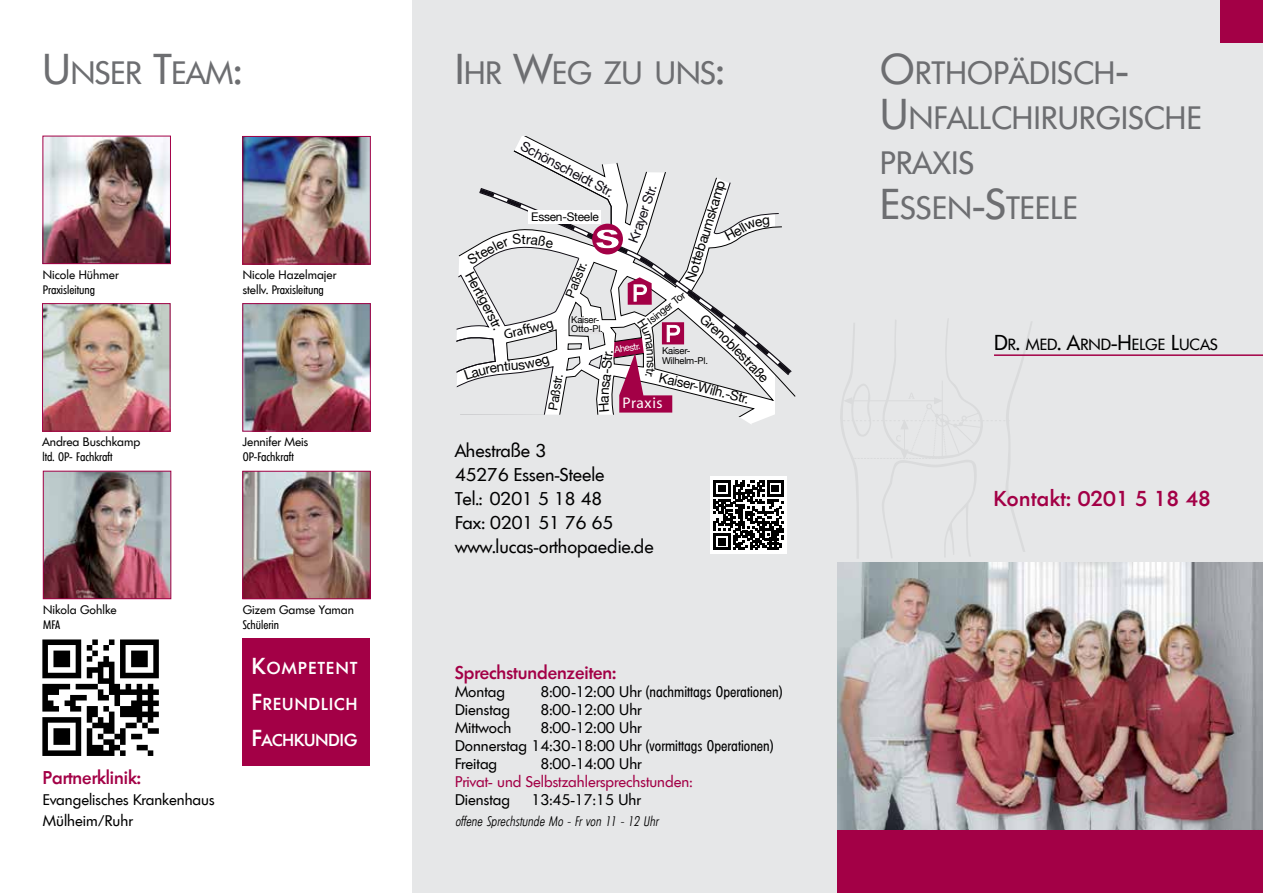
<style>
.page{position:relative;width:1263px;height:893px;background:#fff}
.page>*{position:absolute;margin:0;border:0;box-sizing:border-box;transform-origin:0 0}
.t1{font:31.5px/45px "Limerick";letter-spacing:.015em;color:#6d6e71}
.t2{font:500 21px "Limerick";letter-spacing:.025em;color:#a30046}
.t3{font:18px/24px "Limerick";color:#000}
.t4{font:500 18px "Limerick";color:#a30046}
.t5{font:500 16.8px/36px "Limerick";letter-spacing:.07em;color:#fff;text-align:justify}
.t6{font:15.75px "Limerick";color:#000}
.t7{font:15.45px "Myriad";letter-spacing:.04em;color:#fff}
.t8{font:15px/18px "Limerick";color:#000}
.t9{font:condensed 15px "Limerick";color:#000}
.t10{font:15px "Limerick";color:#a30046}
.t11{font:13.65px "Myriad";color:#000}
.t12{font:13.65px "Helvetica Neue";color:#100d15}
.t13{font:13.65px "Helvetica Neue";color:#000}
.t14{font:italic 300 condensed 13.5px "Limerick";color:#000}
.t15{font:13.35px "Helvetica Neue";color:#000}
.t16{font:12.6px "Helvetica Neue";color:#000}
.t17{font:12px/15px "Limerick";color:#000}
.t18{font:condensed 12px "Limerick";color:#000}
.t19{font:12px "Helvetica Neue";letter-spacing:-.02em;color:#000}
.t20{font:10.2px "Helvetica Neue";color:#000}
.t21{font:9.45px/9.4px "Helvetica Neue";letter-spacing:-.02em;color:#000}
.t22{font:9.45px "Helvetica Neue";color:#fff}
.s1{font-size:42px}
.s2{font-stretch:condensed}
.s3{font-size:22.5px}
.s4{font-stretch:normal}
.s5{font-size:21px}
</style>
<div class="page">
<div style="left:412px;top:431px;width:426px;height:462px;background:#e6e7e8"></div>
<div style="left:412px;top:0;width:426px;height:136px;background:#e6e7e8"></div>
<div style="left:838px;top:0;width:425px;height:893px;background:#e6e7e8"></div>
<div style="left:838px;top:828px;width:425px;height:65px;background:#a30046"></div>
<div style="left:1220px;top:0;width:43px;height:43px;background:#a30046"></div>
<svg style="left:840px;top:320px;width:192px;height:238px"></svg>
<hr style="left:851px;top:400px;width:84px;height:1px;background:#dadbdc">
<div style="left:412px;top:136px;width:43px;height:307px;background:#e6e7e8"></div>
<div style="left:775px;top:136px;width:63px;height:307px;background:#e6e7e8"></div>
<div style="left:242px;top:639px;width:128px;height:127px;background:#a30046"></div>
<img style="left:45px;top:138px;width:124px;height:124px">
<div style="left:43px;top:136px;width:128px;height:128px;border:1px solid #a30046"></div>
<img style="left:244px;top:305px;width:125px;height:125px">
<div style="left:242px;top:303px;width:129px;height:129px;border:1px solid #a30046"></div>
<img style="left:244px;top:473px;width:125px;height:124px">
<div style="left:242px;top:471px;width:129px;height:128px;border:1px solid #a30046"></div>
<img style="left:244px;top:138px;width:125px;height:124px">
<div style="left:242px;top:136px;width:129px;height:128px;border:1px solid #a30046"></div>
<img style="left:44px;top:305px;width:124px;height:125px">
<div style="left:42px;top:303px;width:128px;height:129px;border:1px solid #a30046"></div>
<img style="left:45px;top:473px;width:124px;height:124px">
<div style="left:43px;top:471px;width:128px;height:128px;border:1px solid #a30046"></div>
<div style="left:710px;top:476px;width:77px;height:77px;background:#fff"></div>
<svg style="left:714px;top:480px;width:70px;height:70px"></svg>
<svg style="left:42px;top:639px;width:117px;height:117px"></svg>
<img style="left:838px;top:563px;width:425px;height:266px">
<hr style="left:994px;top:354px;width:269px;height:2px;background:#a30046">
<svg style="left:455px;top:136px;width:341px;height:295px"></svg>
<h1 class="t1" style="left:43px;top:50px;width:200px"><span class="s1">U</span>NSER <span class="s1">T</span>EAM<span class="s1">:</span></h1>
<p class="t17" style="left:43px;top:267px;width:77px">Nicole Hühmer</p>
<p class="t18" style="left:43px;top:282px;width:54px">Praxisleitung</p>
<p class="t17" style="left:43px;top:434px;width:99px">Andrea Buschkamp</p>
<p class="t18" style="left:43px;top:450px;width:72px">ltd. OP- Fachkraft</p>
<p class="t17" style="left:243px;top:267px;width:95px">Nicole Hazelmajer stellv. <span class="s2">Praxisleitung</span></p>
<p class="t17" style="left:243px;top:434px;width:67px">Jennifer Meis</p>
<p class="t18" style="left:243px;top:450px;width:53px">OP-Fachkraft</p>
<p class="t17" style="left:43px;top:602px;width:75px">Nikola Gohlke</p>
<p class="t18" style="left:43px;top:617px;width:18px">MFA</p>
<p class="t4" style="left:43px;top:766px;width:99px">Partnerklinik:</p>
<p class="t8" style="left:43px;top:789px;width:173px;line-height:21px">Evangelisches Krankenhaus<br>Mülheim/Ruhr</p>
<p class="t17" style="left:243px;top:602px;width:113px">Gizem Gamse Yaman</p>
<p class="t18" style="left:243px;top:618px;width:38px">Schülerin</p>
<p class="t5" style="left:252px;top:650px;width:107px"><span class="s3">K</span>OMPETENT <span class="s3">F</span>REUNDLICH <span class="s3">F</span>ACHKUNDIG</p>
<h1 class="t1" style="left:455px;top:50px;width:270px"><span class="s1">I</span> HR <span class="s1">W</span>EG ZU UNS<span class="s1">:</span></h1>
<p class="t12" style="left:571px;top:162px;width:31px;rotate:28deg">heidt</p>
<p class="t19" style="left:531px;top:209px;width:69px">Essen-Steele</p>
<p class="t13" style="left:476px;top:269px;width:29px;rotate:61deg">Herti</p>
<p class="t16" style="left:562px;top:294px;width:39px;rotate:-68deg">Paßstr.</p>
<p class="t11" style="left:503px;top:328px;width:38px;rotate:-13deg">Graffw</p>
<p class="t21" style="left:571px;top:315px;width:33px">Kaiser-<br>Otto-Pl.</p>
<p class="t16" style="left:545px;top:409px;width:39px;rotate:-81deg">Paßstr.</p>
<p class="t22" style="left:613px;top:344px;width:28px;rotate:-8deg">Ahestr.</p>
<p class="t20" style="left:652px;top:311px;width:21px;rotate:-39deg">nger</p>
<p class="t21" style="left:662px;top:346px;width:47px">Kaiser-<br>Wilhelm-Pl.</p>
<p class="t15" style="left:661px;top:369px;width:42px;rotate:13deg">Kaiser-</p>
<p class="t7" style="left:622px;top:395px;width:42px">Praxis</p>
<p class="t15" style="left:712px;top:381px;width:41px;rotate:15deg">ilh.-Str.</p>
<p class="t3" style="left:455px;top:439px;width:200px">Ahestraße 3<br>45276 Essen-Steele<br>Tel.: 0201 5 18 48<br>Fax: 0201 51 76 65 www.lucas-orthopaedie.de</p>
<p class="t4" style="left:455px;top:661px;width:163px">Sprechstundenzeiten:</p>
<p class="t8" style="left:455px;top:683px;width:51px">Montag</p>
<p class="t9" style="left:541px;top:683px;width:244px"><span class="s4">8:00-12:00 Uhr</span> (nachmittags Operationen)</p>
<p class="t8" style="left:455px;top:701px;width:56px">Dienstag</p>
<p class="t8" style="left:541px;top:701px;width:102px">8:00-12:00 Uhr</p>
<p class="t8" style="left:455px;top:719px;width:58px">Mittwoch</p>
<p class="t8" style="left:455px;top:719px;width:320px;text-indent:86px">8:00-12:00 Uhr<br>Donnerstag 14:30-18:00 Uhr <span class="s2">(vormittags Operationen)<br></span>Freitag</p>
<p class="t8" style="left:541px;top:755px;width:102px">8:00-14:00 Uhr</p>
<p class="t10" style="left:455px;top:773px;width:239px">Privat- und Selbstzahlersprechstunden:</p>
<p class="t8" style="left:455px;top:791px;width:56px">Dienstag</p>
<p class="t8" style="left:532px;top:791px;width:111px">13:45-17:15 Uhr</p>
<p class="t14" style="left:455px;top:814px;width:205px">offene Sprechstunde Mo - Fr von 11 - 12 Uhr</p>
<h1 class="t1" style="left:880px;top:50px;width:323px"><span class="s1">O</span>RTHOPÄDISCH<span class="s1">-<br>U</span>NFALLCHIRURGISCHE<br>PRAXIS<br><span class="s1">E</span>SSEN<span class="s1">-S</span>TEELE</h1>
<p class="t6" style="left:994px;top:335px;width:225px"><span class="s5">D</span>R<span class="s5">.</span> MED<span class="s5">. A</span>RND<span class="s5">-H</span> ELGE <span class="s5">L</span>UCAS</p>
<h2 class="t2" style="left:994px;top:485px;width:218px">Kontakt: 0201 5 18 48</h2>
</div>
